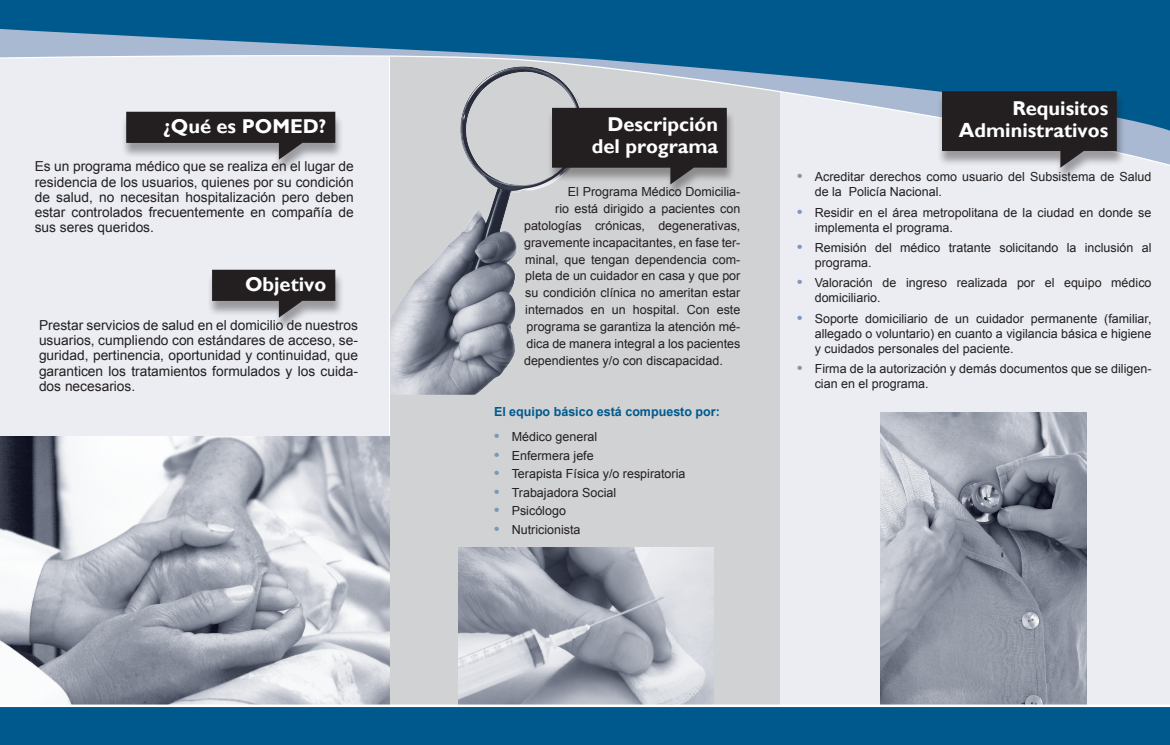
<style>
.page{position:relative;width:1170px;height:745px;background:#fff}
.page>*{position:absolute;margin:0;border:0;box-sizing:border-box;transform-origin:0 0}
.tit{font:700 20px/22px "Gill Sans";color:#fff;text-align:right}
.t1{font:13.75px/15.1px "Arial";color:#231f20;text-align:justify}
.t2{font:12.5px/15px "Arial";color:#231f20}
.t3{font:700 12.5px "Arial";color:#00598c}
.s1{font-weight:700;font-size:15px;color:#7c97ba}
</style>
<div class="page">
<div style="left:0;top:0;width:389px;height:744px;background:#ebedf3"></div>
<img style="left:0;top:436px;width:390px;height:268px">
<div style="left:390px;top:0;width:389px;height:744px;background:#d1d2d4"></div>
<div style="left:780px;top:0;width:389px;height:744px;background:#ebedf3"></div>
<svg style="left:779px;top:138px;width:390px;height:48px"></svg>
<svg style="left:0;top:0;width:1169px;height:138px;fill:#00598c"></svg>
<img style="left:390px;top:36px;width:225px;height:358px">
<img style="left:880px;top:412px;width:206px;height:292px">
<img style="left:458px;top:547px;width:255px;height:157px">
<div style="left:547px;top:110px;width:188px;height:89px;background:#231f20;opacity:.4"></div>
<svg style="left:552px;top:108px;width:174px;height:76px;background:#3d3a3b"></svg>
<div style="left:936px;top:93px;width:189px;height:89px;background:#231f20;opacity:.4"></div>
<svg style="left:941px;top:91px;width:175px;height:77px;background:#434143"></svg>
<div style="left:121px;top:113px;width:223px;height:61px;background:#231f20;opacity:.4"></div>
<svg style="left:126px;top:112px;width:209px;height:48px;background:#575557"></svg>
<div style="left:207px;top:271px;width:137px;height:61px;background:#231f20;opacity:.4"></div>
<svg style="left:212px;top:269px;width:123px;height:48px;background:#545153"></svg>
<svg style="left:0;top:704px;width:1169px;height:40px;background:#126493"></svg>
<p class="tit" style="left:1012px;top:97px;width:97px">Requisitos</p>
<p class="tit" style="left:591px;top:113px;width:128px">Descripción del programa</p>
<p class="tit" style="left:163px;top:115px;width:164px">¿Qué es POMED?</p>
<p class="tit" style="left:958px;top:119px;width:151px">Administrativos</p>
<p class="t1" style="left:35px;top:159px;width:320px">Es un programa médico que se realiza en el lugar de residencia de los usuarios, quienes por su condición de salud, no necesitan hospitalización pero deben estar controlados frecuentemente en compañía de sus seres queridos.</p>
<p class="tit" style="left:245px;top:273px;width:83px">Objetivo</p>
<p class="t1" style="left:39px;top:317px;width:320px">Prestar servicios de salud en el domicilio de nuestros usuarios, cumpliendo con estándares de acceso, se&shy;guridad, pertinencia, oportunidad y continuidad, que garanticen los tratamientos formulados y los cuida&shy;dos necesarios.</p>
<p class="t2" style="left:567px;top:184px;width:174px">El Programa Médico Domicilia-</p>
<p class="t2" style="left:555px;top:201px;width:186px">rio está dirigido a pacientes con</p>
<p class="t2" style="left:524px;top:218px;width:218px">patologías crónicas, degenerativas,</p>
<p class="t2" style="left:524px;top:235px;width:218px">gravemente incapacitantes, en fase ter-</p>
<p class="t2" style="left:525px;top:251px;width:216px">minal, que tengan dependencia com-</p>
<p class="t2" style="left:525px;top:268px;width:216px">pleta de un cuidador en casa y que por</p>
<p class="t2" style="left:525px;top:285px;width:216px">su condición clínica no ameritan estar</p>
<p class="t2" style="left:525px;top:302px;width:216px">internados en un hospital. Con este</p>
<p class="t2" style="left:526px;top:319px;width:215px">programa se garantiza la atención mé-</p>
<p class="t2" style="left:526px;top:336px;width:215px">dica de manera integral a los pacientes</p>
<p class="t2" style="left:524px;top:353px;width:200px">dependientes y/o con discapacidad.</p>
<p class="t3" style="left:494px;top:403px;width:227px">El equipo básico está compuesto por:</p>
<p class="t2" style="left:494px;top:429px;width:105px"><span class="s1">•</span> Médico general</p>
<p class="t2" style="left:494px;top:447px;width:101px"><span class="s1">•</span> Enfermera jefe</p>
<p class="t2" style="left:494px;top:466px;width:193px"><span class="s1">•</span> Terapista Física y/o respiratoria</p>
<p class="t2" style="left:494px;top:484px;width:124px"><span class="s1">•</span> Trabajadora Social</p>
<p class="t2" style="left:494px;top:503px;width:73px"><span class="s1">•</span> Psicólogo</p>
<p class="t2" style="left:494px;top:521px;width:88px"><span class="s1">•</span> Nutricionista</p>
<p class="t2" style="left:814px;top:169px;width:338px;text-indent:-18px"><span class="s1">•</span> Acreditar derechos como usuario del Subsistema de Salud de la Policía Nacional.</p>
<p class="t2" style="left:814px;top:205px;width:338px;text-indent:-18px"><span class="s1">•</span> Residir en el área metropolitana de la ciudad en donde se implementa el programa.</p>
<p class="t2" style="left:814px;top:240px;width:338px;text-indent:-18px"><span class="s1">•</span> Remisión del médico tratante solicitando la inclusión al programa.</p>
<p class="t2" style="left:814px;top:275px;width:338px;text-indent:-18px"><span class="s1">•</span> Valoración de ingreso realizada por el equipo médico domiciliario.</p>
<p class="t2" style="left:814px;top:311px;width:338px;text-align:justify;text-indent:-18px"><span class="s1">•</span> Soporte domiciliario de un cuidador permanente (familiar, allegado o voluntario) en cuanto a vigilancia básica e higiene y cuidados personales del paciente.</p>
<p class="t2" style="left:814px;top:361px;width:338px;text-indent:-18px"><span class="s1">•</span> Firma de la autorización y demás documentos que se diligen&shy;cian en el programa.</p>
</div>
